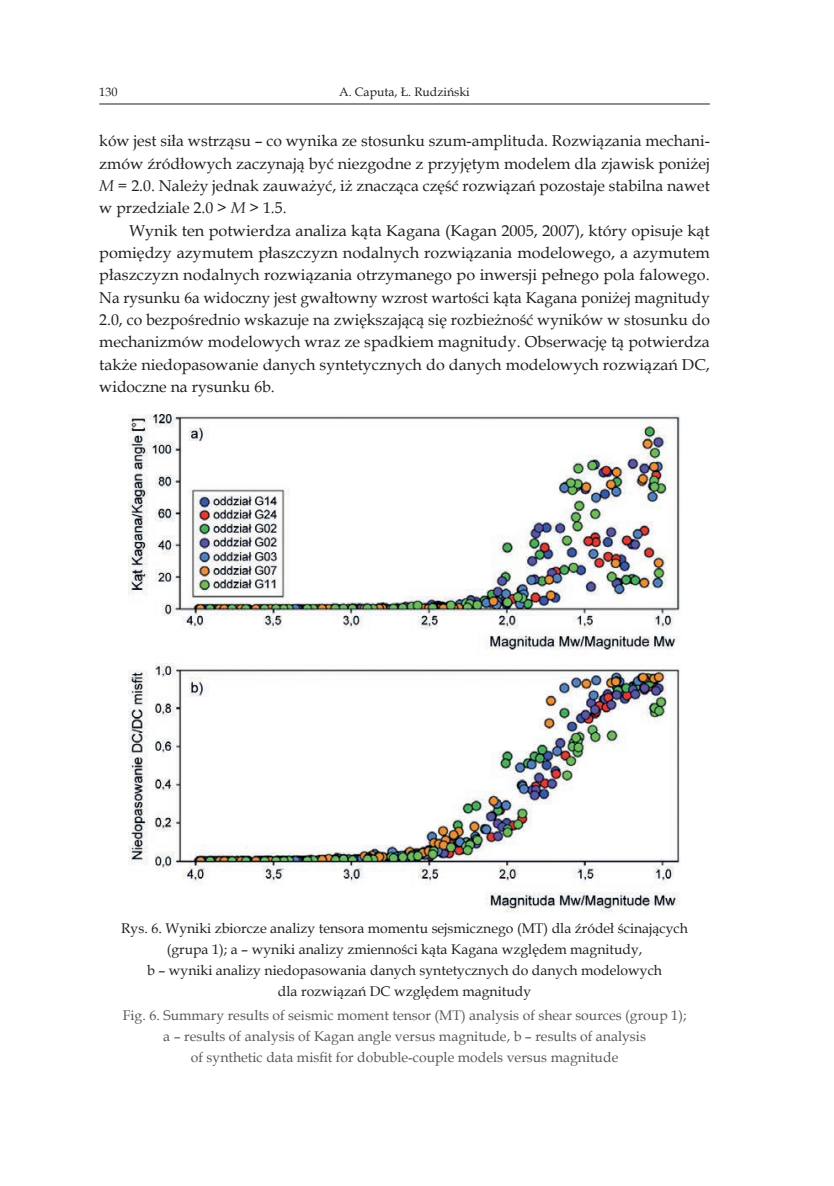
<style>
.page{position:relative;width:834px;height:1186px;background:#fff}
.page>*{position:absolute;margin:0;border:0;box-sizing:border-box;transform-origin:0 0}
.t1{font:15.75px/22.4px "Book Antiqua";color:#231f20;text-align:justify}
.t2{font:14px/21px "Book Antiqua";color:#231f20;text-align:center}
.t3{font:14px/21px "Book Antiqua";color:#57585a;text-align:center}
.t4{font:12.25px "Book Antiqua";color:#231f20}
.s1{font-style:italic}
</style>
<div class="page">
<hr style="left:99px;top:104px;width:610px;height:1px;background:#231f20">
<img style="left:128px;top:414px;width:553px;height:498px">
<p class="t4" style="left:99px;top:83px;width:20px">130</p>
<p class="t4" style="left:339px;top:84px;width:132px">A. Caputa, Ł. Rudziński</p>
<p class="t1" style="left:99px;top:129px;width:612px">ków jest siła wstrząsu – co wynika ze stosunku szum-amplituda. Rozwiązania mechani&shy;zmów źródłowych zaczynają być niezgodne z przyjętym modelem dla zjawisk poniżej <span class="s1">M</span> = 2.0. Należy jednak zauważyć, iż znacząca część rozwiązań pozostaje stabilna nawet w przedziale 2.0 &gt; <span class="s1">M</span> &gt; 1.5.</p>
<p class="t1" style="left:99px;top:219px;width:612px;text-indent:30px">Wynik ten potwierdza analiza kąta Kagana (Kagan 2005, 2007), który opisuje kąt pomiędzy azymutem płaszczyzn nodalnych rozwiązania modelowego, a azymutem płaszczyzn nodalnych rozwiązania otrzymanego po inwersji pełnego pola falowego.<br>Na rysunku 6a widoczny jest gwałtowny wzrost wartości kąta Kagana poniżej magnitudy 2.0, co bezpośrednio wskazuje na zwiększającą się rozbieżność wyników w stosunku do mechanizmów modelowych wraz ze spadkiem magnitudy. Obserwację tą potwierdza także niedopasowanie danych syntetycznych do danych modelowych rozwiązań DC, widoczne na rysunku 6b.</p>
<p class="t2" style="left:121px;top:918px;width:568px">Rys. 6. Wyniki zbiorcze analizy tensora momentu sejsmicznego (MT) dla źródeł ścinających (grupa 1); a – wyniki analizy zmienności kąta Kagana względem magnitudy,<br>b – wyniki analizy niedopasowania danych syntetycznych do danych modelowych<br>dla rozwiązań DC względem magnitudy</p>
<p class="t3" style="left:123px;top:1004px;width:565px">Fig. 6. Summary results of seismic moment tensor (MT) analysis of shear sources (group 1); a – results of analysis of Kagan angle versus magnitude, b – results of analysis<br>of synthetic data misfit for dobuble-couple models versus magnitude</p>
</div>
